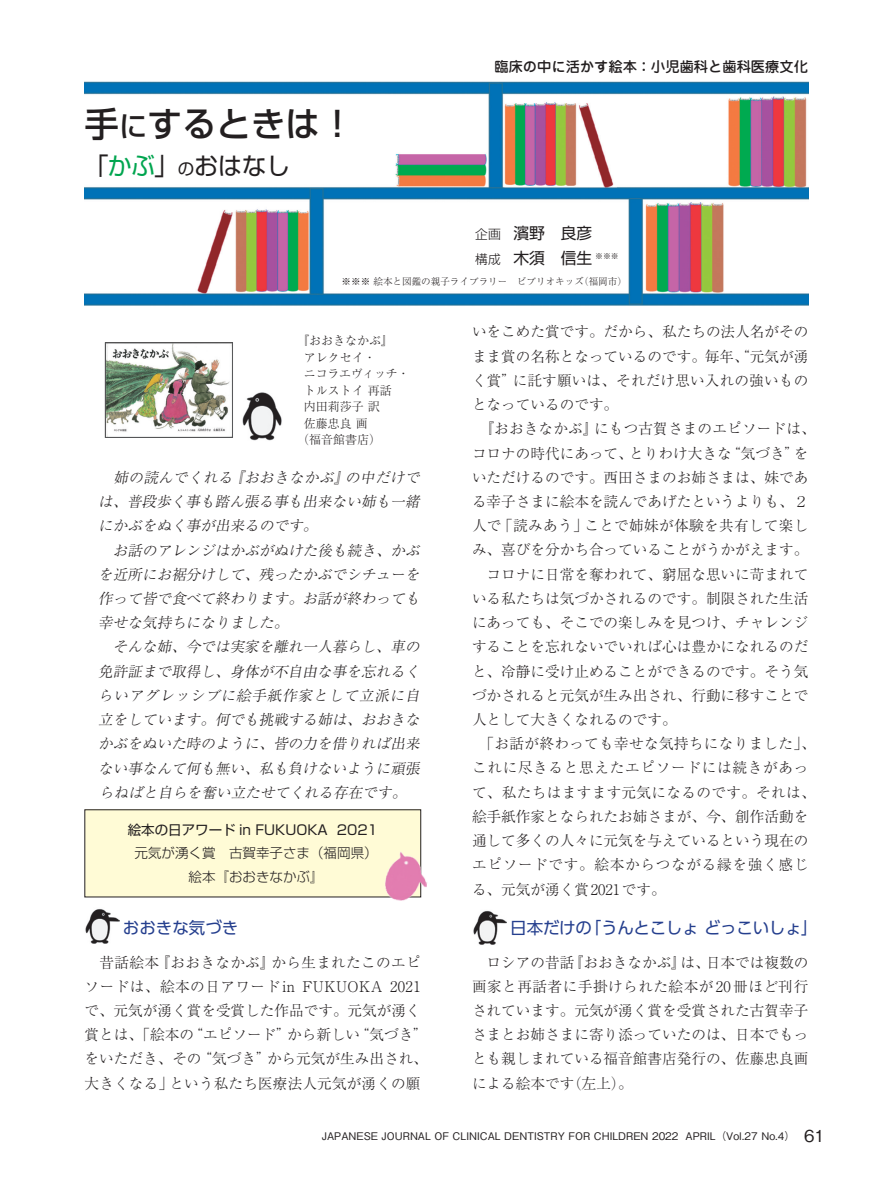
<style>
.page{position:relative;width:893px;height:1191px;background:#fff}
.page>*{position:absolute;margin:0;border:0;box-sizing:border-box;transform-origin:0 0}
.t1{font:500 34.5px "Shin Go Pro";color:#231f20}
.t2{font:24px "Shin Go Pro";color:#231f20}
.t3{font:16.5px "UD Shin Go Pro";letter-spacing:-.02em;color:#253f8e}
.t4{font:16.5px "UD Shin Go Pro";color:#253f8e}
.t5{font:15.75px/25.5px "Shin Go Pro";color:#231f20}
.t6{font:300 14.7px/24.2px "Ryumin Pro";color:#231f20}
.t7{font:italic 300 14.7px "Ryumin Pro";color:#231f20}
.t8{font:500 14.25px "Jun 34 Pro";color:#231f20}
.t9{font:300 13.5px/23.1px "Shin Go Pro";color:#231f20;text-align:center}
.t10{font:13.5px "Shin Go Pro";color:#231f20}
.t11{font:300 12px "Ryumin Pro";color:#231f20}
.t12{font:300 12px "Ryumin Pro";letter-spacing:-.025em;color:#231f20}
.t13{font:500 10.5px "Gothic BBB Pro";color:#231f20}
.t14{font:300 9.6px "Ryumin Pro";color:#231f20}
.t15{font:7.8px "Shin Go Pro";color:#231f20}
.s1{font-size:28.5px}
.s2{color:#00a54f}
.s3{font-size:16.5px}
.s4{font-weight:300;font-size:12.75px}
</style>
<div class="page">
<img style="left:85px;top:81px;width:723px;height:225px">
<img style="left:85px;top:909px;width:34px;height:35px">
<img style="left:473px;top:910px;width:34px;height:35px">
<img style="left:107px;top:345px;width:123px;height:90px">
<div style="left:105px;top:343px;width:128px;height:94px;border:1px solid #57585a"></div>
<img style="left:242px;top:392px;width:40px;height:49px">
<div style="left:85px;top:809px;width:336px;height:88px;background:#fffbd6"></div>
<img style="left:381px;top:849px;width:46px;height:52px">
<h1 class="t1" style="left:85px;top:95px;width:271px">手<span class="s1">に</span>するときは！</h1>
<h2 class="t2" style="left:85px;top:147px;width:207px">「<span class="s2">かぶ</span>」<span class="s3">の</span>おはなし</h2>
<p class="t8" style="left:494px;top:55px;width:315px">臨床の中に活かす絵本：小児歯科と歯科医療文化</p>
<p class="t5" style="left:475px;top:218px;width:118px"><span class="s4">企画</span> 濱野　良彦<span class="s4">構成</span> 木須　信生</p>
<p class="t14" style="left:342px;top:274px;width:287px">※※※ 絵本と図鑑の親子ライブラリー　ビブリオキッズ（福岡市）</p>
<p class="t15" style="left:595px;top:250px;width:25px">※※※</p>
<p class="t11" style="left:297px;top:331px;width:97px">『おおきなかぶ』</p>
<p class="t11" style="left:304px;top:348px;width:73px">アレクセイ・</p>
<p class="t12" style="left:304px;top:364px;width:107px">ニコラエヴィッチ・</p>
<p class="t11" style="left:304px;top:381px;width:89px">トルストイ 再話</p>
<p class="t11" style="left:304px;top:397px;width:77px">内田莉莎子 訳</p>
<p class="t11" style="left:304px;top:414px;width:65px">佐藤忠良 画</p>
<p class="t11" style="left:297px;top:430px;width:85px">（福音館書店）</p>
<p class="t7" style="left:84px;top:466px;width:341px">　　姉の読んでくれる『おおきなかぶ』の中だけで</p>
<p class="t7" style="left:98px;top:490px;width:327px">は、普段歩く事も踏ん張る事も出来ない姉も一緒</p>
<p class="t7" style="left:98px;top:514px;width:225px">にかぶをぬく事が出来るのです。</p>
<p class="t7" style="left:84px;top:538px;width:341px">　　お話のアレンジはかぶがぬけた後も続き、かぶ</p>
<p class="t7" style="left:98px;top:562px;width:327px">を近所にお裾分けして、残ったかぶでシチューを</p>
<p class="t7" style="left:98px;top:587px;width:327px">作って皆で食べて終わります。お話が終わっても</p>
<p class="t7" style="left:98px;top:611px;width:195px">幸せな気持ちになりました。</p>
<p class="t7" style="left:84px;top:635px;width:341px">　　そんな姉、今では実家を離れ一人暮らし、車の</p>
<p class="t7" style="left:98px;top:659px;width:327px">免許証まで取得し、身体が不自由な事を忘れるく</p>
<p class="t7" style="left:98px;top:684px;width:327px">らいアグレッシブに絵手紙作家として立派に自</p>
<p class="t7" style="left:98px;top:708px;width:327px">立をしています。何でも挑戦する姉は、おおきな</p>
<p class="t7" style="left:98px;top:732px;width:327px">かぶをぬいた時のように、皆の力を借りれば出来</p>
<p class="t7" style="left:98px;top:756px;width:327px">ない事なんて何も無い、私も負けないように頑張</p>
<p class="t7" style="left:99px;top:780px;width:312px">らねばと自らを奮い立たせてくれる存在です。</p>
<p class="t10" style="left:128px;top:819px;width:252px">絵本の日アワード in FUKUOKA 2021</p>
<p class="t9" style="left:135px;top:840px;width:244px">元気が湧く賞　古賀幸子さま（福岡県）絵本『おおきなかぶ』</p>
<p class="t4" style="left:123px;top:914px;width:117px">おおきな気づき</p>
<p class="t6" style="left:85px;top:948px;width:345px">　昔話絵本『おおきなかぶ』から生まれたこのエピソードは、絵本の日アワードin FUKUOKA 2021で、元気が湧く賞を受賞した作品です。元気が湧く賞とは、「絵本の“エピソード”から新しい“気づき”をいただき、その“気づき”から元気が生み出され、大きくなる」という私たち医療法人元気が湧くの願</p>
<p class="t6" style="left:472px;top:319px;width:345px">いをこめた賞です。だから、私たちの法人名がそのまま賞の名称となっているのです。毎年、“元気が湧く賞”に託す願いは、それだけ思い入れの強いものとなっているのです。<br>　『おおきなかぶ』にもつ古賀さまのエピソードは、コロナの時代にあって、とりわけ大きな“気づき”をいただけるのです。西田さまのお姉さまは、妹である幸子さまに絵本を読んであげたというよりも、２人で「読みあう」ことで姉妹が体験を共有して楽しみ、喜びを分かち合っていることがうかがえます。　コロナに日常を奪われて、窮屈な思いに苛まれている私たちは気づかされるのです。制限された生活にあっても、そこでの楽しみを見つけ、チャレンジすることを忘れないでいれば心は豊かになれるのだと、冷静に受け止めることができるのです。そう気づかされると元気が生み出され、行動に移すことで人として大きくなれるのです。<br>　「お話が終わっても幸せな気持ちになりました」、これに尽きると思えたエピソードには続きがあって、私たちはますます元気になるのです。それは、絵手紙作家となられたお姉さまが、今、創作活動を通して多くの人々に元気を与えているという現在のエピソードです。絵本からつながる縁を強く感じる、元気が湧く賞2021です。</p>
<p class="t3" style="left:510px;top:914px;width:309px">日本だけの「うんとこしょ どっこいしょ」</p>
<p class="t6" style="left:472px;top:948px;width:338px;text-align:justify">　ロシアの昔話『おおきなかぶ』は、日本では複数の画家と再話者に手掛けられた絵本が20冊ほど刊行されています。元気が湧く賞を受賞された古賀幸子さまとお姉さまに寄り添っていたのは、日本でもっとも親しまれている福音館書店発行の、佐藤忠良画による絵本です（左上）。</p>
<p class="t13" style="left:322px;top:1127px;width:505px">JAPANESE JOURNAL OF CLINICAL DENTISTRY FOR CHILDREN 2022 APRIL（Vol.27 No.4）<span class="s3">　61</span></p>
</div>
